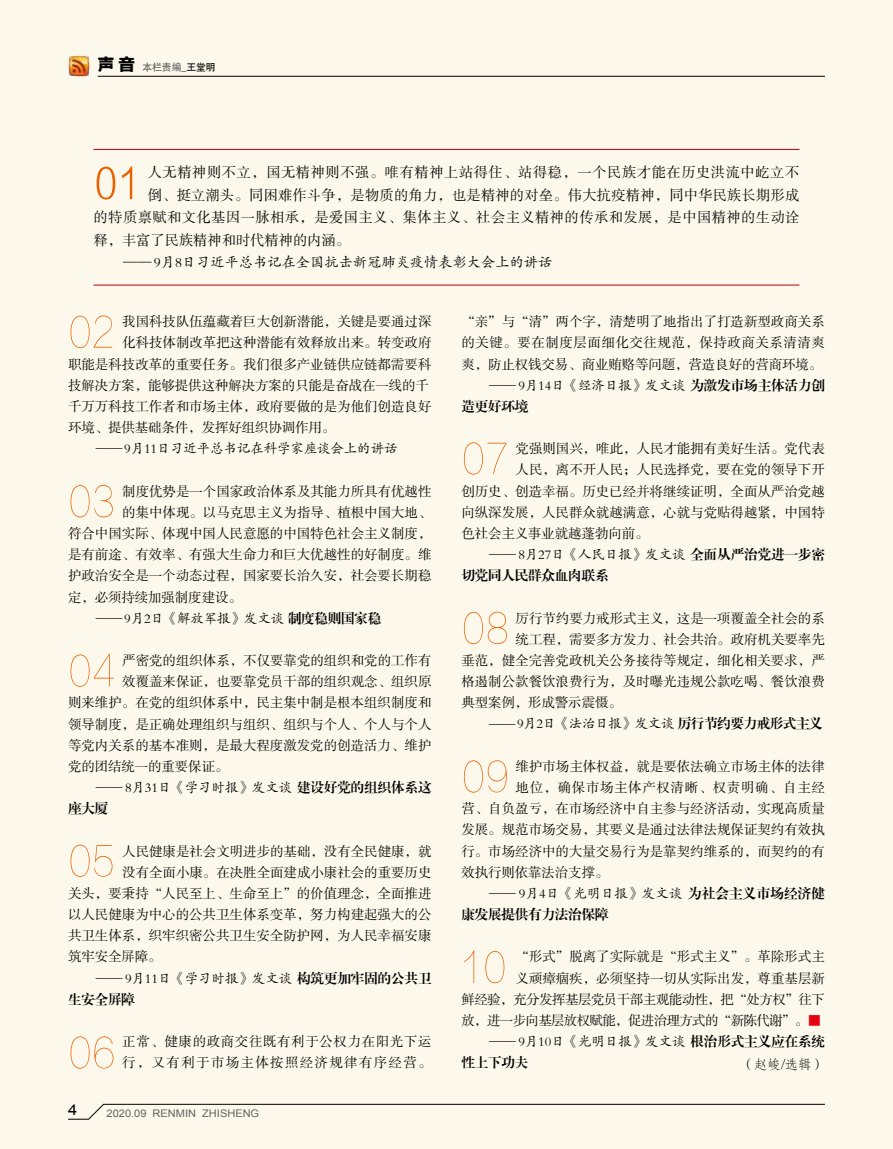
<style>
.page{position:relative;width:893px;height:1149px;background:#fff}
.page>*{position:absolute;margin:0;border:0;box-sizing:border-box;transform-origin:0 0}
.t1{font:15px "Arial";color:#000;scale:1.1 1}
.t2{font:14.25px "FZSSJW GB1 0";letter-spacing:.035em;color:#000}
.t3{font:14.25px "FZSSJW GB1 0";letter-spacing:.015em;color:#000}
.t4{font:14.25px "FZKTJW GB1 0";color:#000}
.t5{font:14.25px "FZSSJW GB1 0";color:#000}
.t6{font:13.5px/21.1px "FZSSJW GB1 0";letter-spacing:-.005em;color:#000;text-align:justify}
.t7{font:13.5px "FZKTJW GB1 0";letter-spacing:-.005em;color:#000}
.t8{font:13.5px/21.1px "FZSSJW GB1 0";letter-spacing:-.04em;color:#000;text-align:right}
.t9{font:13.5px/21.1px "FZSSJW GB1 0";letter-spacing:.045em;color:#000}
.t10{font:13.5px "FZXBSJW GB1 0";letter-spacing:-.01em;color:#000}
.t11{font:13.5px "FZKTJW GB1 0";letter-spacing:-.025em;color:#000}
.t12{font:13.5px "FZKTJW GB1 0";letter-spacing:.015em;color:#000}
.t13{font:13.5px "FZFSJW GB1 0";color:#000}
.t14{font:10.5px "Arial";color:#636262;scale:1.05 1}
.t15{font:9.75px "Heiti CSEG Medium GB";color:#636262}
.s1{font-family:"FZLTTHJW GB1 0";font-size:16.5px;color:#000}
.s2{color:#000}
.s3{font-family:"FZSSJW GB1 0"}
.s4{font-family:"FZXBSJW GB1 0"}
.s5{color:#e60012}
</style>
<div class="page">
<div style="left:0;top:0;width:893px;height:1148px;background:#fcf8eb"></div>
<hr style="left:98px;top:76px;width:727px;height:1px;background:#000">
<img style="left:68px;top:55px;width:22px;height:22px">
<svg style="left:68px;top:1103px;width:757px;height:16px"></svg>
<svg style="left:71px;top:315px;width:41px;height:33px"></svg>
<svg style="left:71px;top:484px;width:42px;height:33px"></svg>
<svg style="left:71px;top:653px;width:43px;height:33px"></svg>
<svg style="left:71px;top:844px;width:42px;height:32px"></svg>
<svg style="left:464px;top:442px;width:42px;height:32px"></svg>
<svg style="left:464px;top:611px;width:43px;height:33px"></svg>
<svg style="left:464px;top:760px;width:43px;height:32px"></svg>
<svg style="left:97px;top:166px;width:35px;height:33px"></svg>
<hr style="left:94px;top:284px;width:705px;height:1px;background:#ca0915">
<hr style="left:94px;top:149px;width:705px;height:1px;background:#ca0915">
<svg style="left:71px;top:1036px;width:42px;height:32px"></svg>
<svg style="left:464px;top:950px;width:40px;height:32px"></svg>
<p class="t15" style="left:98px;top:62px;width:119px"><span class="s1">声 音</span> 本栏责编_<span class="s2">王堂明</span></p>
<p class="t2" style="left:148px;top:165px;width:653px">人无精神则不立，国无精神则不强。唯有精神上站得住、站得稳，一个民族才能在历史洪流中屹立不</p>
<p class="t3" style="left:148px;top:187px;width:653px">倒、挺立潮头。同困难作斗争，是物质的角力，也是精神的对垒。伟大抗疫精神，同中华民族长期形成</p>
<p class="t2" style="left:94px;top:210px;width:708px">的特质禀赋和文化基因一脉相承，是爱国主义、集体主义、社会主义精神的传承和发展，是中国精神的生动诠</p>
<p class="t5" style="left:94px;top:232px;width:258px">释，丰富了民族精神和时代精神的内涵。</p>
<p class="t4" style="left:123px;top:255px;width:431px"><span class="s3">——</span>9月8日习近平总书记在全国抗击新冠肺炎疫情表彰大会上的讲话</p>
<p class="t6" style="left:122px;top:312px;width:311px">我国科技队伍蕴藏着巨大创新潜能，关键是要通过深</p>
<p class="t6" style="left:122px;top:333px;width:311px">化科技体制改革把这种潜能有效释放出来。转变政府</p>
<p class="t6" style="left:68px;top:354px;width:365px">职能是科技改革的重要任务。我们很多产业链供应链都需要科</p>
<p class="t6" style="left:68px;top:375px;width:362px">技解决方案，能够提供这种解决方案的只能是奋战在一线的千</p>
<p class="t6" style="left:68px;top:396px;width:365px">千万万科技工作者和市场主体，政府要做的是为他们创造良好</p>
<p class="t6" style="left:68px;top:417px;width:269px">环境、提供基础条件，发挥好组织协调作用。</p>
<p class="t7" style="left:96px;top:441px;width:303px"><span class="s3">——</span>9月11日习近平总书记在科学家座谈会上的讲话</p>
<p class="t6" style="left:122px;top:481px;width:311px">制度优势是一个国家政治体系及其能力所具有优越性</p>
<p class="t6" style="left:122px;top:502px;width:311px">的集中体现。以马克思主义为指导、植根中国大地、</p>
<p class="t6" style="left:68px;top:523px;width:365px">符合中国实际、体现中国人民意愿的中国特色社会主义制度，</p>
<p class="t6" style="left:68px;top:544px;width:365px">是有前途、有效率、有强大生命力和巨大优越性的好制度。维</p>
<p class="t6" style="left:68px;top:565px;width:365px">护政治安全是一个动态过程，国家要长治久安，社会要长期稳</p>
<p class="t6" style="left:68px;top:587px;width:175px">定，必须持续加强制度建设。</p>
<p class="t7" style="left:96px;top:610px;width:287px"><span class="s3">——</span>9月2日《解放军报》发文谈 <span class="s4">制度稳则国家稳</span></p>
<p class="t6" style="left:122px;top:650px;width:311px">严密党的组织体系，不仅要靠党的组织和党的工作有</p>
<p class="t6" style="left:122px;top:671px;width:311px">效覆盖来保证，也要靠党员干部的组织观念、组织原</p>
<p class="t6" style="left:68px;top:692px;width:365px">则来维护。在党的组织体系中，民主集中制是根本组织制度和</p>
<p class="t6" style="left:68px;top:713px;width:365px">领导制度，是正确处理组织与组织、组织与个人、个人与个人</p>
<p class="t6" style="left:68px;top:735px;width:365px">等党内关系的基本准则，是最大程度激发党的创造活力、维护</p>
<p class="t6" style="left:68px;top:756px;width:162px">党的团结统一的重要保证。</p>
<p class="t7" style="left:96px;top:780px;width:337px"><span class="s3">——</span> 8月31日《学习时报》发文谈 <span class="s4">建设好党的组织体系这</span></p>
<p class="t10" style="left:68px;top:800px;width:42px">座大厦</p>
<p class="t6" style="left:122px;top:840px;width:311px">人民健康是社会文明进步的基础，没有全民健康，就</p>
<p class="t6" style="left:122px;top:861px;width:311px">没有全面小康。在决胜全面建成小康社会的重要历史</p>
<p class="t6" style="left:68px;top:883px;width:365px">关头，要秉持“人民至上、生命至上”的价值理念，全面推进</p>
<p class="t6" style="left:68px;top:904px;width:365px">以人民健康为中心的公共卫生体系变革，努力构建起强大的公</p>
<p class="t6" style="left:68px;top:925px;width:365px">共卫生体系，织牢织密公共卫生安全防护网，为人民幸福安康</p>
<p class="t6" style="left:68px;top:946px;width:95px">筑牢安全屏障。</p>
<p class="t7" style="left:96px;top:970px;width:337px"><span class="s3">——</span> 9月11日《学习时报》发文谈 <span class="s4">构筑更加牢固的公共卫</span></p>
<p class="t10" style="left:68px;top:991px;width:68px">生安全屏障</p>
<p class="t9" style="left:122px;top:1031px;width:311px">正常、健康的政商交往既有利于公权力在阳光下运行，又有利于市场主体按照经济规律有序经营。</p>
<p class="t1" style="left:68px;top:1099px;width:10px">4</p>
<p class="t14" style="left:107px;top:1105px;width:147px">2020.09 RENMIN ZHISHENG</p>
<p class="t6" style="left:461px;top:312px;width:365px">“亲”与“清”两个字，清楚明了地指出了打造新型政商关系的关键。要在制度层面细化交往规范，保持政商关系清清爽爽，防止权钱交易、商业贿赂等问题，营造良好的营商环境。</p>
<p class="t7" style="left:489px;top:378px;width:337px"><span class="s3">——</span> 9月14日《经济日报》发文谈 <span class="s4">为激发市场主体活力创</span></p>
<p class="t10" style="left:461px;top:398px;width:68px">造更好环境</p>
<p class="t6" style="left:516px;top:438px;width:311px">党强则国兴，唯此，人民才能拥有美好生活。党代表</p>
<p class="t6" style="left:516px;top:460px;width:311px">人民，离不开人民；人民选择党，要在党的领导下开</p>
<p class="t6" style="left:461px;top:481px;width:365px">创历史、创造幸福。历史已经并将继续证明，全面从严治党越</p>
<p class="t6" style="left:461px;top:502px;width:365px">向纵深发展，人民群众就越满意，心就与党贴得越紧，中国特</p>
<p class="t6" style="left:461px;top:523px;width:189px">色社会主义事业就越蓬勃向前。</p>
<p class="t7" style="left:489px;top:547px;width:337px"><span class="s3">——</span> 8月27日《人民日报》发文谈 <span class="s4">全面从严治党进一步密</span></p>
<p class="t10" style="left:461px;top:568px;width:149px">切党同人民群众血肉联系</p>
<p class="t6" style="left:516px;top:608px;width:311px">厉行节约要力戒形式主义，这是一项覆盖全社会的系</p>
<p class="t6" style="left:516px;top:629px;width:311px">统工程，需要多方发力、社会共治。政府机关要率先</p>
<p class="t6" style="left:461px;top:650px;width:365px">垂范，健全完善党政机关公务接待等规定，细化相关要求，严</p>
<p class="t6" style="left:461px;top:671px;width:365px">格遏制公款餐饮浪费行为，及时曝光违规公款吃喝、餐饮浪费</p>
<p class="t6" style="left:461px;top:692px;width:162px">典型案例，形成警示震慑。</p>
<p class="t11" style="left:489px;top:716px;width:335px"><span class="s3">——</span>9月2日《法治日报》发文谈 <span class="s4">厉行节约要力戒形式主义</span></p>
<p class="t6" style="left:516px;top:756px;width:311px">维护市场主体权益，就是要依法确立市场主体的法律</p>
<p class="t9" style="left:516px;top:777px;width:311px">地位，确保市场主体产权清晰、权责明确、自主经</p>
<p class="t6" style="left:461px;top:798px;width:365px">营、自负盈亏，在市场经济中自主参与经济活动，实现高质量</p>
<p class="t6" style="left:461px;top:819px;width:365px">发展。规范市场交易，其要义是通过法律法规保证契约有效执</p>
<p class="t6" style="left:461px;top:840px;width:365px">行。市场经济中的大量交易行为是靠契约维系的，而契约的有</p>
<p class="t6" style="left:461px;top:861px;width:149px">效执行则依靠法治支撑。</p>
<p class="t12" style="left:489px;top:885px;width:337px"><span class="s3">——</span> 9月4日《光明日报》发文谈 <span class="s4">为社会主义市场经济健</span></p>
<p class="t10" style="left:461px;top:906px;width:149px">康发展提供有力法治保障</p>
<p class="t8" style="left:461px;top:946px;width:365px">“形式”脱离了实际就是“形式主义”。革除形式主<br>义顽瘴痼疾，必须坚持一切从实际出发，尊重基层新<br>鲜经验，充分发挥基层党员干部主观能动性，把“处方权”往下放，进一步向基层放权赋能，促进治理方式的“新陈代谢”。<span class="s5">■</span></p>
<p class="t7" style="left:489px;top:1033px;width:337px"><span class="s3">——</span> 9月10日《光明日报》发文谈 <span class="s4">根治形式主义应在系统</span></p>
<p class="t10" style="left:461px;top:1054px;width:68px">性上下功夫</p>
<p class="t13" style="left:741px;top:1056px;width:86px">（赵峻/选辑）</p>
</div>
